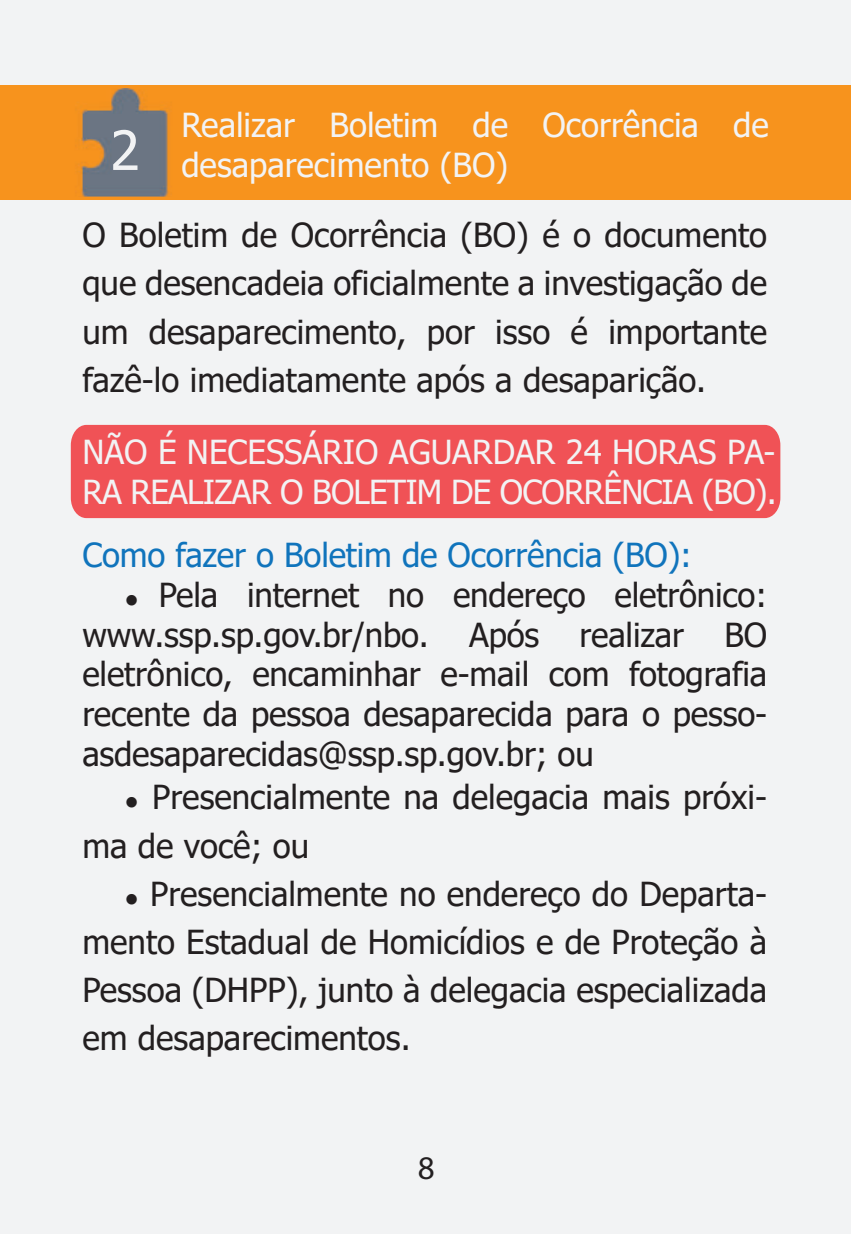
<style>
.page{position:relative;width:851px;height:1234px;background:#fff}
.page>*{position:absolute;margin:0;border:0;box-sizing:border-box;transform-origin:0 0}
.t1{font:54px "Tahoma";color:#f2f3f4}
.t2{font:33px/48px "Tahoma";color:#231f20;text-align:justify}
.t3{font:33px/39.6px "Tahoma";letter-spacing:-.02em;color:#f2f3f4}
.t4{font:33px/39.6px "Tahoma";color:#f2f3f4}
.t5{font:33px "Tahoma";letter-spacing:-.005em;color:#1074bc}
.t6{font:33px "Myriad Pro";color:#231f20}
.s1{font-size:24px}
</style>
<div class="page">
<div style="left:1px;top:0;width:849px;height:1233px;background:#f2f3f4"></div>
<div style="left:0;top:85px;width:850px;height:115px;background:#f7931d"></div>
<img style="left:77px;top:89px;width:92px;height:108px">
<div style="left:71px;top:425px;width:709px;height:93px;background:#f05256"></div>
<p class="t4" style="left:181px;top:107px;width:589px">Realizar Boletim de Ocorrência de desaparecimento (BO)</p>
<p class="t2" style="left:82px;top:213px;width:686px">O Boletim de Ocorrência (BO) é o documento que desencadeia oficialmente a investigação de um desaparecimento, por isso é importante fazê-lo imediatamente após a desaparição.</p>
<h1 class="t1" style="left:110px;top:114px;width:31px">2</h1>
<p class="t3" style="left:82px;top:434px;width:695px">NÃO É NECESSÁRIO AGUARDAR 24 HORAS PA-<br>RA REALIZAR O BOLETIM DE OCORRÊNCIA (BO).</p>
<p class="t5" style="left:82px;top:533px;width:611px">Como fazer o Boletim de Ocorrência (BO):</p>
<p class="t2" style="left:82px;top:577px;width:686px;line-height:39.6px;text-indent:42px"><span class="s1">●</span> Pela internet no endereço eletrônico: www.ssp.sp.gov.br/nbo. Após realizar BO eletrônico, encaminhar e-mail com fotografia recente da pessoa desaparecida para o pesso&shy;asdesaparecidas@ssp.sp.gov.br; ou</p>
<p class="t2" style="left:82px;top:775px;width:686px;text-indent:42px"><span class="s1">●</span> Presencialmente na delegacia mais próxi&shy;ma de você; ou</p>
<p class="t2" style="left:82px;top:871px;width:686px;text-indent:42px"><span class="s1">●</span> Presencialmente no endereço do Departa&shy;mento Estadual de Homicídios e de Proteção à Pessoa (DHPP), junto à delegacia especializada em desaparecimentos.</p>
<p class="t6" style="left:417px;top:1147px;width:18px">8</p>
</div>
